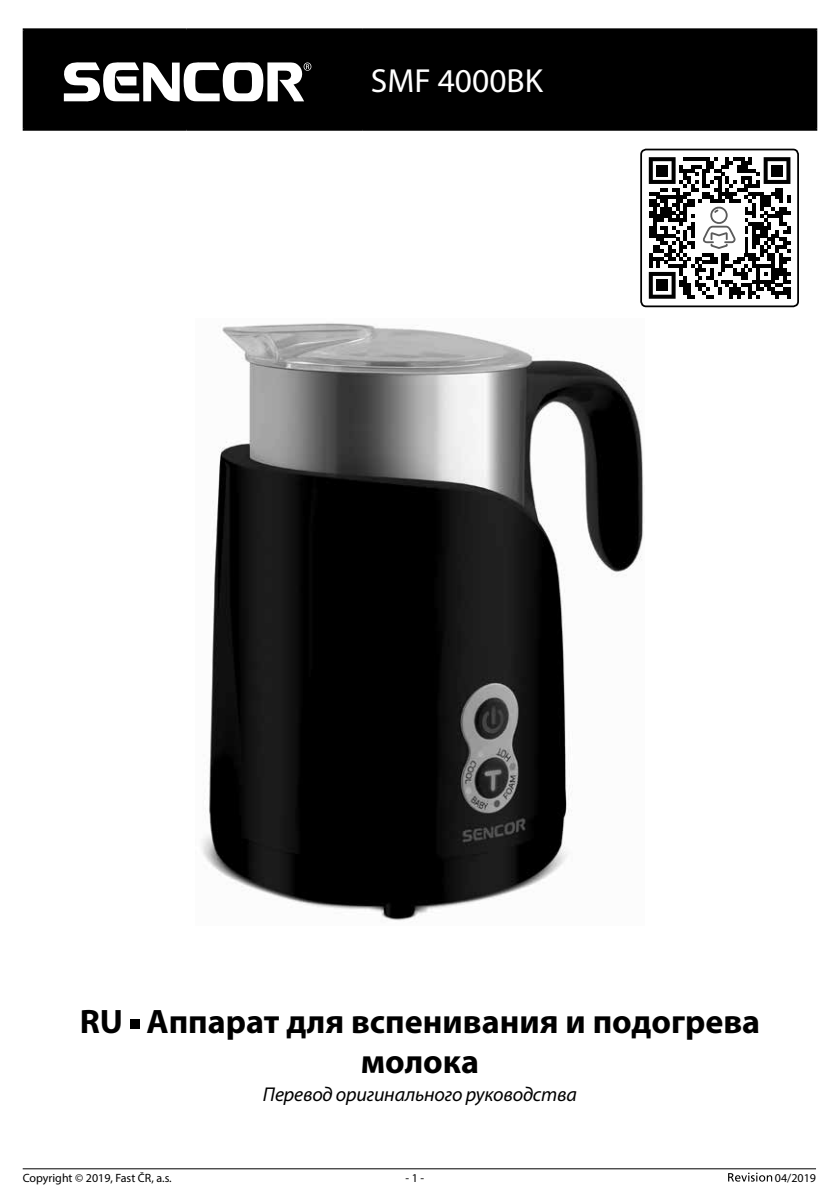
<style>
.page{position:relative;width:840px;height:1191px;background:#fff}
.page>*{position:absolute;margin:0;border:0;box-sizing:border-box;transform-origin:0 0}
.t1{font:700 34px/40.2px "Myriad Pro";color:#000;text-align:center}
.t2{font:33.4px "Myriad Pro";color:#fff}
.t3{font:italic 20px "Myriad Pro";letter-spacing:-.01em;color:#000}
.t4{font:12px "Myriad Pro";color:#000}
</style>
<div class="page">
<svg style="left:728px;top:1172px;width:43px;height:9px"></svg>
<hr style="left:23px;top:1168px;width:792px;height:1px;background:#000">
<img style="left:202px;top:323px;width:441px;height:598px">
<div style="left:130px;top:1019px;width:9px;height:10px;background:#000"></div>
<div style="left:25px;top:30px;width:789px;height:99px;background:#000"></div>
<hr style="left:23px;top:28px;width:163px;height:2px;background:#000">
<hr style="left:23px;top:30px;width:2px;height:99px;background:#000">
<hr style="left:186px;top:28px;width:176px;height:2px;background:#000">
<hr style="left:185px;top:30px;width:2px;height:99px;background:#000">
<hr style="left:362px;top:28px;width:454px;height:2px;background:#000">
<hr style="left:361px;top:30px;width:2px;height:99px;background:#000">
<hr style="left:814px;top:30px;width:2px;height:99px;background:#000">
<hr style="left:23px;top:129px;width:163px;height:2px;background:#000">
<hr style="left:186px;top:129px;width:176px;height:2px;background:#000">
<hr style="left:362px;top:129px;width:454px;height:2px;background:#000">
<svg style="left:63px;top:62px;width:248px;height:40px"></svg>
<svg style="left:640px;top:149px;width:157px;height:157px"></svg>
<p class="t2" style="left:370px;top:60px;width:173px">SMF 4000BK</p>
<p class="t1" style="left:80px;top:1000px;width:681px">RU Аппарат для вспенивания и подогрева молока</p>
<p class="t3" style="left:263px;top:1081px;width:315px">Перевод оригинального руководства</p>
<p class="t4" style="left:23px;top:1170px;width:150px">Copyright © 2019, Fast ČR, a.s.</p>
<p class="t4" style="left:405px;top:1170px;width:20px">- 1 -</p>
<p class="t4" style="left:774px;top:1170px;width:43px">04/2019</p>
</div>
